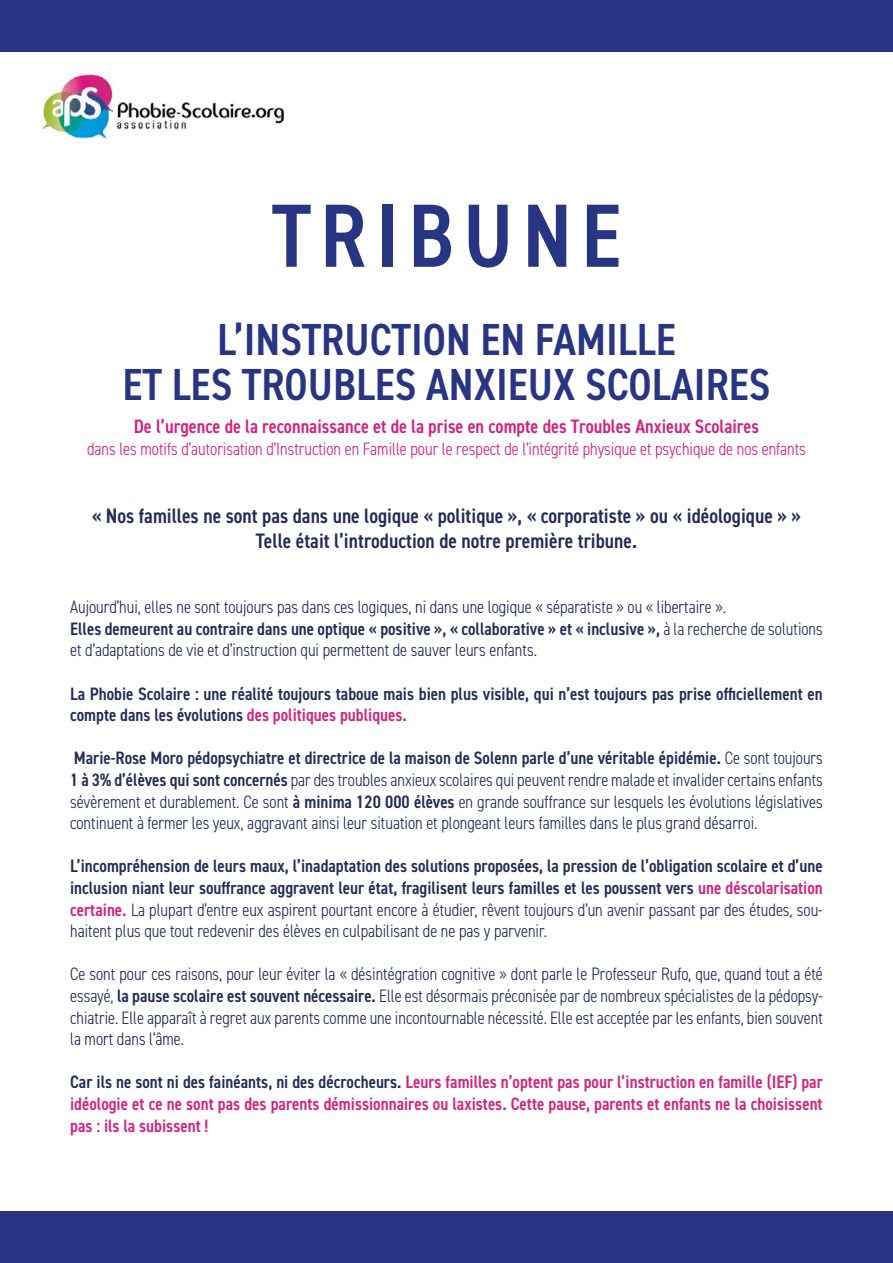
<style>
.page{position:relative;width:893px;height:1263px;background:#fff}
.page>*{position:absolute;margin:0;border:0;box-sizing:border-box;transform-origin:0 0}
.t1{font:600 condensed 90px "DIN2014";letter-spacing:.1em;color:#283583}
.t2{font:600 condensed 45px/45px "DIN2014";color:#283583;text-align:center}
.t3{font:600 condensed 21px/25.2px "DIN2014";color:#222c56;text-align:center}
.t4{font:600 condensed 19.5px "DIN2014";color:#d5217d}
.t5{font:300 condensed 18px/21.6px "DIN2014";color:#222c56;text-align:justify}
.t6{font:600 condensed 18px/21.6px "DIN2014";color:#222c56}
.t7{font:600 condensed 18px/21.6px "DIN2014";color:#d5217d;text-align:justify}
.t8{font:300 condensed 18px "DIN2014";color:#d5217d}
.s1{font-weight:600}
.s2{color:#d5217d}
.s3{font-weight:300}
.s4{color:#222c56}
</style>
<div class="page">
<img style="left:42px;top:74px;width:242px;height:65px">
<div style="left:0;top:1212px;width:893px;height:51px;background:#283583"></div>
<div style="left:0;top:0;width:893px;height:51px;background:#283583"></div>
<h1 class="t1" style="left:272px;top:176px;width:351px">TRIBUNE</h1>
<h2 class="t2" style="left:123px;top:316px;width:649px">L’INSTRUCTION EN FAMILLE<br>ET LES TROUBLES ANXIEUX SCOLAIRES</h2>
<p class="t4" style="left:134px;top:413px;width:627px">De l’urgence de la reconnaissance et de la prise en compte des Troubles Anxieux Scolaires</p>
<p class="t8" style="left:87px;top:437px;width:720px">dans les motifs d’autorisation d’Instruction en Famille pour le respect de l’intégrité physique et psychique de nos enfants</p>
<p class="t3" style="left:92px;top:503px;width:711px">« Nos familles ne sont pas dans une logique « politique », « corporatiste » ou « idéologique » »<br>Telle était l’introduction de notre première tribune.</p>
<p class="t5" style="left:70px;top:596px;width:754px;text-align:left">Aujourd’hui, elles ne sont toujours pas dans ces logiques, ni dans une logique « séparatiste » ou « libertaire ».<br><span class="s1">Elles demeurent au contraire dans une optique « positive », « collaborative » et « inclusive »,</span> à la recherche de solutions et d’adaptations de vie et d’instruction qui permettent de sauver leurs enfants.</p>
<p class="t6" style="left:70px;top:682px;width:754px">La Phobie Scolaire : une réalité toujours taboue mais bien plus visible, qui n’est toujours pas prise officiellement en compte dans les évolutions <span class="s2">des politiques publiques.</span></p>
<p class="t5" style="left:70px;top:747px;width:754px"><span class="s1">Marie-Rose Moro pédopsychiatre et directrice de la maison de Solenn parle d’une véritable épidémie.</span> Ce sont toujours <span class="s1">1 à 3% d’élèves qui sont concernés</span> par des troubles anxieux scolaires qui peuvent rendre malade et invalider certains enfants sévèrement et durablement. Ce sont <span class="s1">à minima 120 000 élèves</span> en grande souffrance sur lesquels les évolutions législatives continuent à fermer les yeux, aggravant ainsi leur situation et plongeant leurs familles dans le plus grand désarroi.</p>
<p class="t6" style="left:70px;top:855px;width:754px;text-align:justify">L’incompréhension de leurs maux, l’inadaptation des solutions proposées, la pression de l’obligation scolaire et d’une inclusion niant leur souffrance aggravent leur état, fragilisent leurs familles et les poussent vers <span class="s2">une déscolarisation certaine.</span> <span class="s3">La plupart d’entre eux aspirent pourtant encore à étudier, rêvent toujours d’un avenir passant par des études, sou&shy;haitent plus que tout redevenir des élèves en culpabilisant de ne pas y parvenir.</span></p>
<p class="t5" style="left:70px;top:963px;width:754px">Ce sont pour ces raisons, pour leur éviter la « désintégration cognitive » dont parle le Professeur Rufo, que, quand tout a été essayé, <span class="s1">la pause scolaire est souvent nécessaire.</span> Elle est désormais préconisée par de nombreux spécialistes de la pédopsy&shy;chiatrie. Elle apparaît à regret aux parents comme une incontournable nécessité. Elle est acceptée par les enfants, bien souvent la mort dans l’âme.</p>
<p class="t7" style="left:70px;top:1071px;width:754px"><span class="s4">Car ils ne sont ni des fainéants, ni des décrocheurs.</span> Leurs familles n’optent pas pour l’instruction en famille (IEF) par idéologie et ce ne sont pas des parents démissionnaires ou laxistes. Cette pause, parents et enfants ne la choisissent pas : ils la subissent !</p>
</div>
